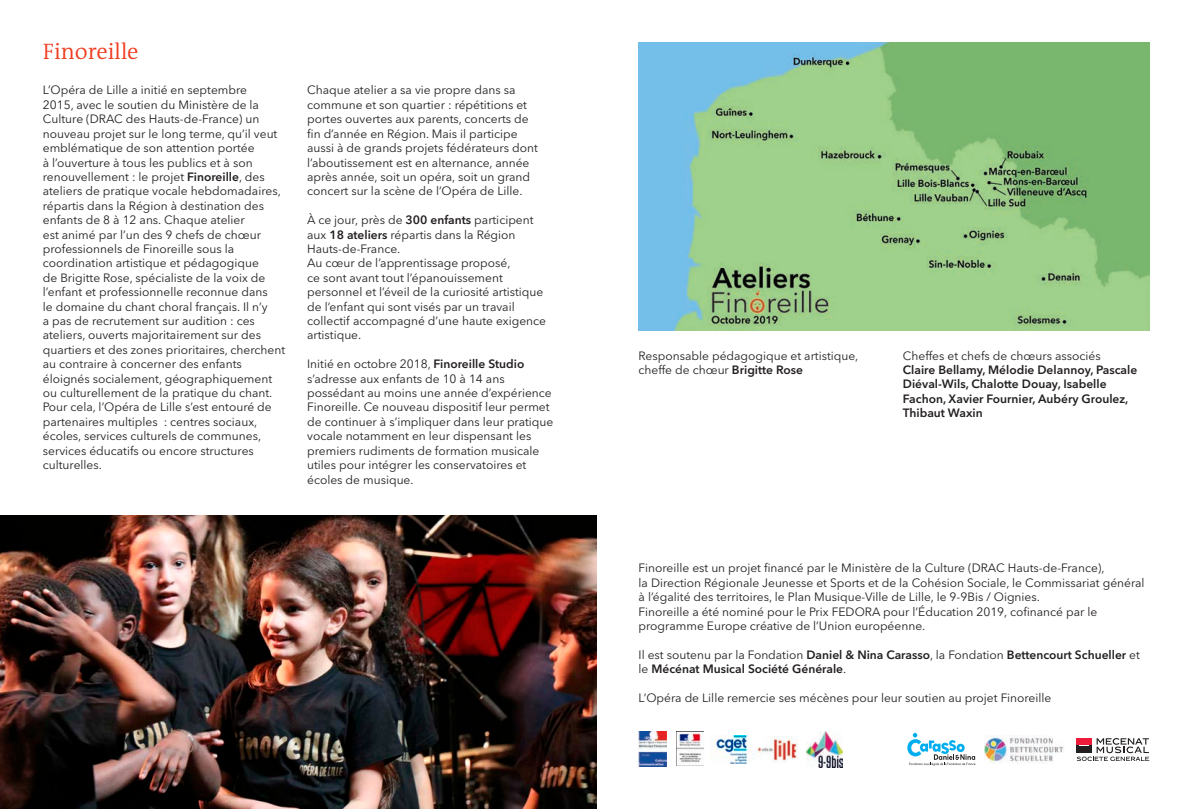
<style>
.page{position:relative;width:1193px;height:809px;background:#fff}
.page>*{position:absolute;margin:0;border:0;box-sizing:border-box;transform-origin:0 0}
.t1{font:300 22.5px "The Antiqua B W4";color:#ef3e22}
.t2{font:12px/14.4px "Avenir Next LT Pro";color:#231f20}
.t3{font:600 12px/14.4px "Avenir Next LT Pro";color:#231f20}
.s1{font-weight:600}
.s2{font-weight:400}
</style>
<div class="page">
<img style="left:638px;top:43px;width:510px;height:287px">
<img style="left:0;top:515px;width:596px;height:293px">
<img style="left:638px;top:731px;width:28px;height:35px">
<img style="left:676px;top:731px;width:27px;height:34px">
<img style="left:710px;top:735px;width:88px;height:28px">
<img style="left:806px;top:731px;width:36px;height:36px">
<svg style="left:907px;top:732px;width:68px;height:33px"></svg>
<img style="left:984px;top:735px;width:80px;height:28px">
<svg style="left:1076px;top:738px;width:72px;height:23px"></svg>
<h1 class="t1" style="left:43px;top:37px;width:97px">Finoreille</h1>
<p class="t2" style="left:43px;top:83px;width:244px">L’Opéra de Lille a initié en septembre<br>2015, avec le soutien du Ministère de la Culture (DRAC des Hauts-de-France) un nouveau projet sur le long terme, qu’il veut emblématique de son attention portée<br>à l’ouverture à tous les publics et à son renouvellement : le projet <span class="s1">Finoreille</span>, des ateliers de pratique vocale hebdomadaires, répartis dans la Région à destination des enfants de 8 à 12 ans. Chaque atelier<br>est animé par l’un des 9 chefs de chœur professionnels de Finoreille sous la coordination artistique et pédagogique<br>de Brigitte Rose, spécialiste de la voix de l’enfant et professionnelle reconnue dans<br>le domaine du chant choral français. Il n’y<br>a pas de recrutement sur audition : ces ateliers, ouverts majoritairement sur des quartiers et des zones prioritaires, cherchent au contraire à concerner des enfants éloignés socialement, géographiquement ou culturellement de la pratique du chant.<br>Pour cela, l’Opéra de Lille s’est entouré de partenaires multiples : centres sociaux, écoles, services culturels de communes, services éducatifs ou encore structures culturelles.</p>
<p class="t2" style="left:307px;top:83px;width:232px">Chaque atelier a sa vie propre dans sa commune et son quartier : répétitions et portes ouvertes aux parents, concerts de fin d’année en Région. Mais il participe aussi à de grands projets fédérateurs dont l’aboutissement est en alternance, année après année, soit un opéra, soit un grand concert sur la scène de l’Opéra de Lille.</p>
<p class="t2" style="left:307px;top:213px;width:240px">À ce jour, près de <span class="s1">300 enfants</span> participent aux <span class="s1">18 ateliers</span> répartis dans la Région Hauts-de-France.<br>Au cœur de l’apprentissage proposé,<br>ce sont avant tout l’épanouissement personnel et l’éveil de la curiosité artistique de l’enfant qui sont visés par un travail collectif accompagné d’une haute exigence artistique.</p>
<p class="t2" style="left:307px;top:357px;width:248px">Initié en octobre 2018, <span class="s1">Finoreille Studio </span>s’adresse aux enfants de 10 à 14 ans possédant au moins une année d’expérience Finoreille. Ce nouveau dispositif leur permet de continuer à s’impliquer dans leur pratique vocale notamment en leur dispensant les premiers rudiments de formation musicale utiles pour intégrer les conservatoires et écoles de musique.</p>
<p class="t2" style="left:638px;top:348px;width:221px">Responsable pédagogique et artistique, cheffe de chœur <span class="s1">Brigitte Rose</span></p>
<p class="t2" style="left:902px;top:348px;width:199px">Cheffes et chefs de chœurs associés</p>
<p class="t3" style="left:902px;top:362px;width:236px">Claire Bellamy, Mélodie Delannoy, Pascale Diéval-Wils, Chalotte Douay, Isabelle Fachon, Xavier Fournier, Aubéry Groulez, Thibaut Waxin</p>
<p class="t2" style="left:638px;top:561px;width:507px">Finoreille est un projet financé par le Ministère de la Culture (DRAC Hauts-de-France),<br>la Direction Régionale Jeunesse et Sports et de la Cohésion Sociale, le Commissariat général à l’égalité des territoires, le Plan Musique-Ville de Lille, le 9-9Bis / Oignies.<br>Finoreille a été nominé pour le Prix FEDORA pour l’Éducation 2019, cofinancé par le programme Europe créative de l’Union européenne.</p>
<p class="t3" style="left:638px;top:647px;width:502px"><span class="s2">Il est soutenu par la Fondation</span> Daniel &amp; Nina Carasso<span class="s2">, la Fondation</span> Bettencourt Schueller <span class="s2">et le</span> Mécénat Musical Société Générale<span class="s2">.</span></p>
<p class="t2" style="left:638px;top:690px;width:414px">L’Opéra de Lille remercie ses mécènes pour leur soutien au projet Finoreille</p>
</div>
